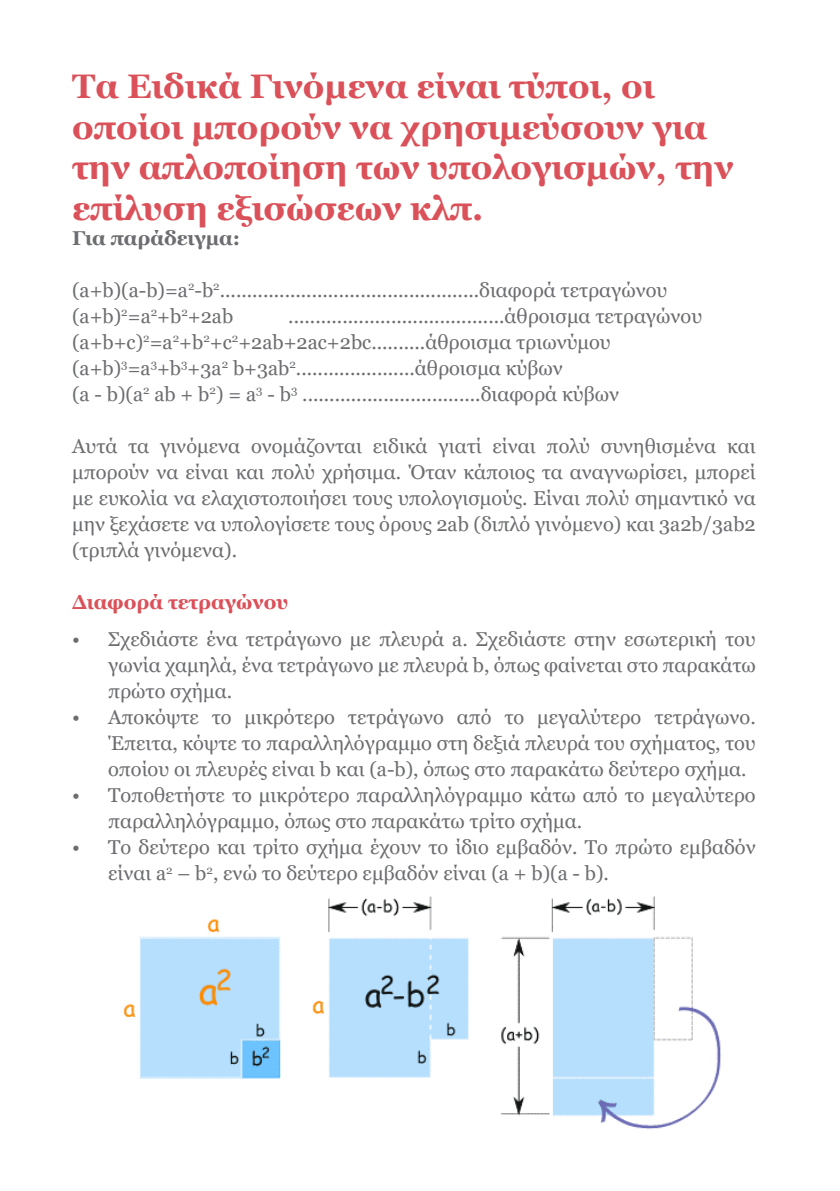
<style>
.page{position:relative;width:840px;height:1191px;background:#fff}
.page>*{position:absolute;margin:0;border:0;box-sizing:border-box;transform-origin:0 0}
.SOUS_TITRE{font:700 34px/40.8px "Georgia";color:#da5159}
.TEXTE_COURANT{font:20px/26px "Georgia";color:#6c6d70;text-align:justify}
.TEXTE_COURANT-2{font:700 20px "Georgia";color:#da5159}
.TEXTE_COURANT-3{font:700 20px "Georgia";color:#6c6d70}
</style>
<div class="page">
<img style="left:123px;top:896px;width:598px;height:233px">
<p class="SOUS_TITRE" style="left:72px;top:66px;width:662px">Τα Ειδικά Γινόμενα είναι τύποι, οι οποίοι μπορούν να χρησιμεύσουν για την απλοποίηση των υπολογισμών, την επίλυση εξισώσεων κλπ.</p>
<p class="TEXTE_COURANT-3" style="left:72px;top:225px;width:169px">Για παράδειγμα:</p>
<p class="TEXTE_COURANT" style="left:72px;top:277px;width:596px">(a+b)(a-b)=a<sup>2</sup>-b<sup>2</sup>................................................διαφορά τετραγώνου</p>
<p class="TEXTE_COURANT" style="left:72px;top:303px;width:163px">(a+b)<sup>2</sup>=a<sup>2</sup>+b<sup>2</sup>+2ab</p>
<p class="TEXTE_COURANT" style="left:288px;top:303px;width:415px">........................................άθροισμα τετραγώνου</p>
<p class="TEXTE_COURANT" style="left:72px;top:329px;width:540px">(a+b+c)<sup>2</sup>=a<sup>2</sup>+b<sup>2</sup>+c<sup>2</sup>+2ab+2ac+2bc..........άθροισμα τριωνύμου</p>
<p class="TEXTE_COURANT" style="left:72px;top:355px;width:492px">(a+b)<sup>3</sup>=a<sup>3</sup>+b<sup>3</sup>+3a<sup>2</sup> b+3ab<sup>2</sup>......................άθροισμα κύβων</p>
<p class="TEXTE_COURANT" style="left:72px;top:381px;width:548px">(a - b)(a<sup>2</sup> ab + b<sup>2</sup>) = a<sup>3</sup> - b<sup>3</sup> .................................διαφορά κύβων</p>
<p class="TEXTE_COURANT" style="left:72px;top:433px;width:684px">Αυτά τα γινόμενα ονομάζονται ειδικά γιατί είναι πολύ συνηθισμένα και μπορούν να είναι και πολύ χρήσιμα. Όταν κάποιος τα αναγνωρίσει, μπορεί με ευκολία να ελαχιστοποιήσει τους υπολογισμούς. Είναι πολύ σημαντικό να μην ξεχάσετε να υπολογίσετε τους όρους 2ab (διπλό γινόμενο) και 3a2b/3ab2 (τριπλά γινόμενα).</p>
<p class="TEXTE_COURANT-2" style="left:72px;top:589px;width:218px">Διαφορά τετραγώνου</p>
<p class="TEXTE_COURANT" style="left:108px;top:627px;width:648px;text-indent:-36px">• Σχεδιάστε ένα τετράγωνο με πλευρά a. Σχεδιάστε στην εσωτερική του γωνία χαμηλά, ένα τετράγωνο με πλευρά b, όπως φαίνεται στο παρακάτω πρώτο σχήμα.</p>
<p class="TEXTE_COURANT" style="left:108px;top:705px;width:648px;text-indent:-36px">• Αποκόψτε το μικρότερο τετράγωνο από το μεγαλύτερο τετράγωνο.<br>Έπειτα, κόψτε το παραλληλόγραμμο στη δεξιά πλευρά του σχήματος, του οποίου οι πλευρές είναι b και (a-b), όπως στο παρακάτω δεύτερο σχήμα.</p>
<p class="TEXTE_COURANT" style="left:108px;top:783px;width:648px;text-indent:-36px">• Τοποθετήστε το μικρότερο παραλληλόγραμμο κάτω από το μεγαλύτερο παραλληλόγραμμο, όπως στο παρακάτω τρίτο σχήμα.</p>
<p class="TEXTE_COURANT" style="left:108px;top:835px;width:648px;text-indent:-36px">• Το δεύτερο και τρίτο σχήμα έχουν το ίδιο εμβαδόν. Το πρώτο εμβαδόν είναι a<sup>2</sup> – b<sup>2</sup>, ενώ το δεύτερο εμβαδόν είναι (a + b)(a - b).</p>
</div>
